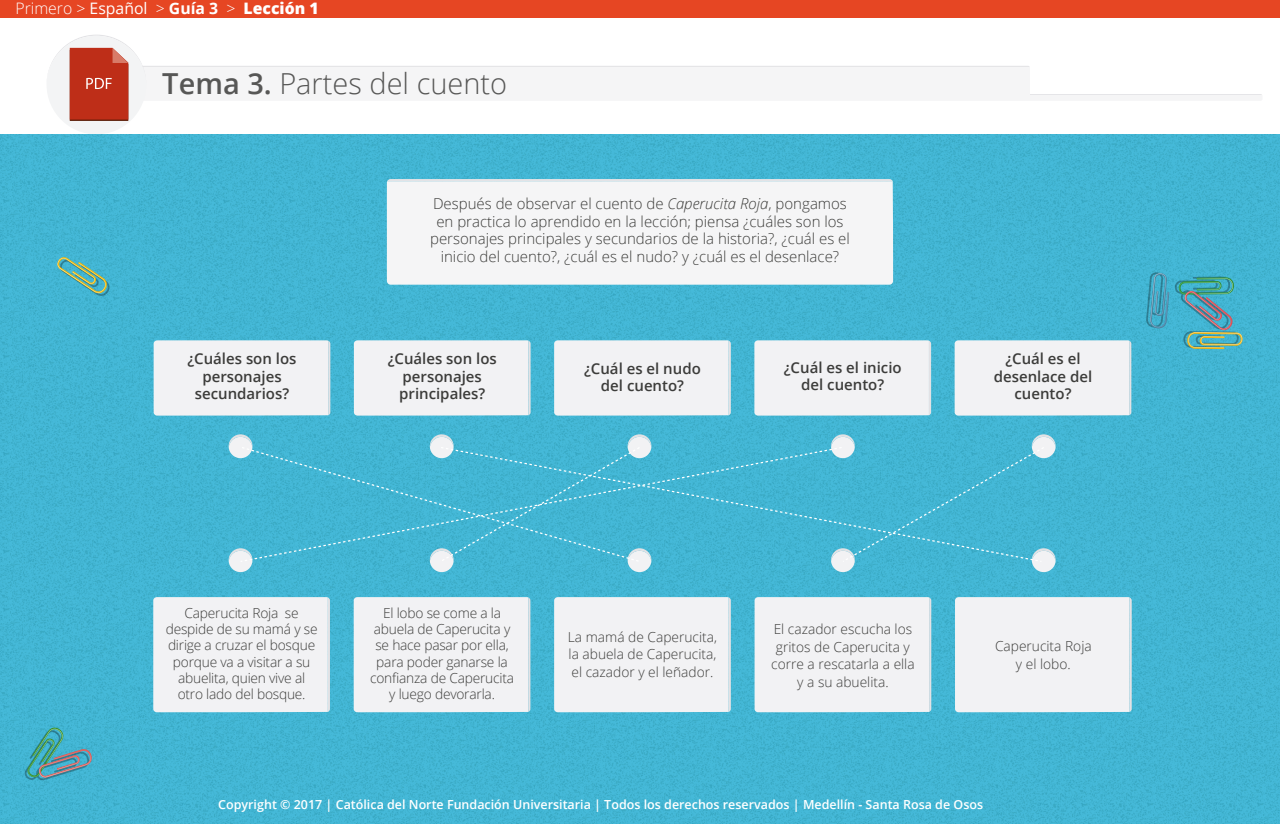
<style>
.page{position:relative;width:1280px;height:824px;background:#fff}
.page>*{position:absolute;margin:0;border:0;box-sizing:border-box;transform-origin:0 0}
.t1{font:300 29px "Open Sans";color:#575756}
.t2{font:300 15.75px "Open Sans";color:#fff}
.t3{font:300 15px/17.5px "Open Sans";color:#3c3c3a;text-align:center}
.t4{font:600 15px/17.5px "Open Sans";color:#3c3c3a;text-align:center}
.t5{font:300 13.75px/16.2px "Open Sans";letter-spacing:-.015em;color:#3c3c3a;text-align:center}
.t6{font:600 12.5px "Open Sans";color:#fff}
.s1{font-weight:400}
.s2{font-weight:700}
.s3{font-weight:800}
.s4{font-weight:600}
.s5{font-style:italic}
</style>
<div class="page">
<div style="left:0;top:0;width:1280px;height:18px;background:#e64623"></div>
<div style="left:47px;top:36px;width:99px;height:98px;background:#f3f4f5;border-radius:50%"></div>
<svg style="left:47px;top:35px;width:1215px;height:86px"></svg>
<div style="left:0;top:134px;width:1280px;height:689px;background:#42b6d4"></div>
<svg style="left:25px;top:727px;width:67px;height:53px"></svg>
<svg style="left:57px;top:257px;width:53px;height:39px"></svg>
<svg style="left:1175px;top:276px;width:68px;height:73px"></svg>
<svg style="left:1146px;top:272px;width:23px;height:56px"></svg>
<svg style="left:229px;top:434px;width:23px;height:10px"></svg>
<div style="left:229px;top:437px;width:23px;height:21px;background:#f2f2f4;border-radius:50%"></div>
<svg style="left:229px;top:548px;width:10px;height:10px"></svg>
<div style="left:229px;top:550px;width:23px;height:22px;background:#f2f2f4;border-radius:50%"></div>
<div style="left:430px;top:550px;width:24px;height:22px;background:#f2f2f4;border-radius:50%"></div>
<div style="left:628px;top:550px;width:23px;height:22px;background:#f2f2f4;border-radius:50%"></div>
<div style="left:1032px;top:550px;width:24px;height:22px;background:#f2f2f4;border-radius:50%"></div>
<div style="left:831px;top:550px;width:24px;height:22px;background:#f2f2f4;border-radius:50%"></div>
<div style="left:153px;top:597px;width:177px;height:115px;background:#f2f2f4"></div>
<div style="left:354px;top:597px;width:176px;height:115px;background:#f2f2f4"></div>
<div style="left:554px;top:597px;width:177px;height:115px;background:#f2f2f4"></div>
<div style="left:755px;top:597px;width:176px;height:115px;background:#f2f2f4"></div>
<div style="left:955px;top:597px;width:177px;height:115px;background:#f2f2f4"></div>
<div style="left:154px;top:340px;width:176px;height:75px;background:#f2f2f4"></div>
<div style="left:354px;top:340px;width:177px;height:75px;background:#f2f2f4"></div>
<div style="left:554px;top:340px;width:177px;height:75px;background:#f2f2f4"></div>
<div style="left:754px;top:340px;width:177px;height:75px;background:#f2f2f4"></div>
<div style="left:955px;top:340px;width:176px;height:75px;background:#f2f2f4"></div>
<div style="left:387px;top:181px;width:506px;height:103px;background:#f5f5f6"></div>
<svg style="left:387px;top:179px;width:506px;height:2px"></svg>
<svg style="left:831px;top:434px;width:225px;height:129px"></svg>
<svg style="left:239px;top:446px;width:604px;height:117px"></svg>
<svg style="left:430px;top:434px;width:221px;height:129px"></svg>
<p class="t2" style="left:15px;top:-3px;width:305px">Primero &gt; <span class="s1">Español</span> &gt; <span class="s2">Guía 3</span> &gt; <span class="s3">Lección 1</span></p>
<h1 class="t1" style="left:162px;top:64px;width:346px"><span class="s4">Tema 3.</span> Partes del cuento</h1>
<p class="t3" style="left:430px;top:195px;width:421px">Después de observar el cuento de <span class="s5">Caperucita Roja</span>, pongamos en practica lo aprendido en la lección; piensa ¿cuáles son los personajes principales y secundarios de la historia?, ¿cuál es el inicio del cuento?, ¿cuál es el nudo? y ¿cuál es el desenlace?</p>
<p class="t4" style="left:187px;top:350px;width:111px">¿Cuáles son los personajes secundarios?</p>
<p class="t4" style="left:388px;top:350px;width:111px">¿Cuáles son los personajes principales?</p>
<p class="t4" style="left:584px;top:359px;width:118px">¿Cuál es el nudo del cuento?</p>
<p class="t4" style="left:784px;top:358px;width:119px">¿Cuál es el inicio del cuento?</p>
<p class="t4" style="left:994px;top:350px;width:100px">¿Cuál es el desenlace del cuento?</p>
<p class="t5" style="left:166px;top:604px;width:153px">Caperucita Roja se despide de su mamá y se dirige a cruzar el bosque porque va a visitar a su abuelita, quien vive al otro lado del bosque.</p>
<p class="t5" style="left:370px;top:604px;width:146px">El lobo se come a la abuela de Caperucita y se hace pasar por ella, para poder ganarse la confianza de Caperucita y luego devorarla.</p>
<p class="t5" style="left:568px;top:627px;width:151px;line-height:17.5px;text-align:justify">La mamá de Caperucita, la abuela de Caperucita, el cazador y el leñador.</p>
<p class="t5" style="left:771px;top:620px;width:145px;line-height:17.5px">El cazador escucha los gritos de Caperucita y corre a rescatarla a ella y a su abuelita.</p>
<p class="t5" style="left:995px;top:637px;width:98px;line-height:17.5px">Caperucita Roja y el lobo.</p>
<p class="t6" style="left:218px;top:796px;width:766px">Copyright © 2017 | Católica del Norte Fundación Universitaria | Todos los derechos reservados | Medellín - Santa Rosa de Osos</p>
</div>
